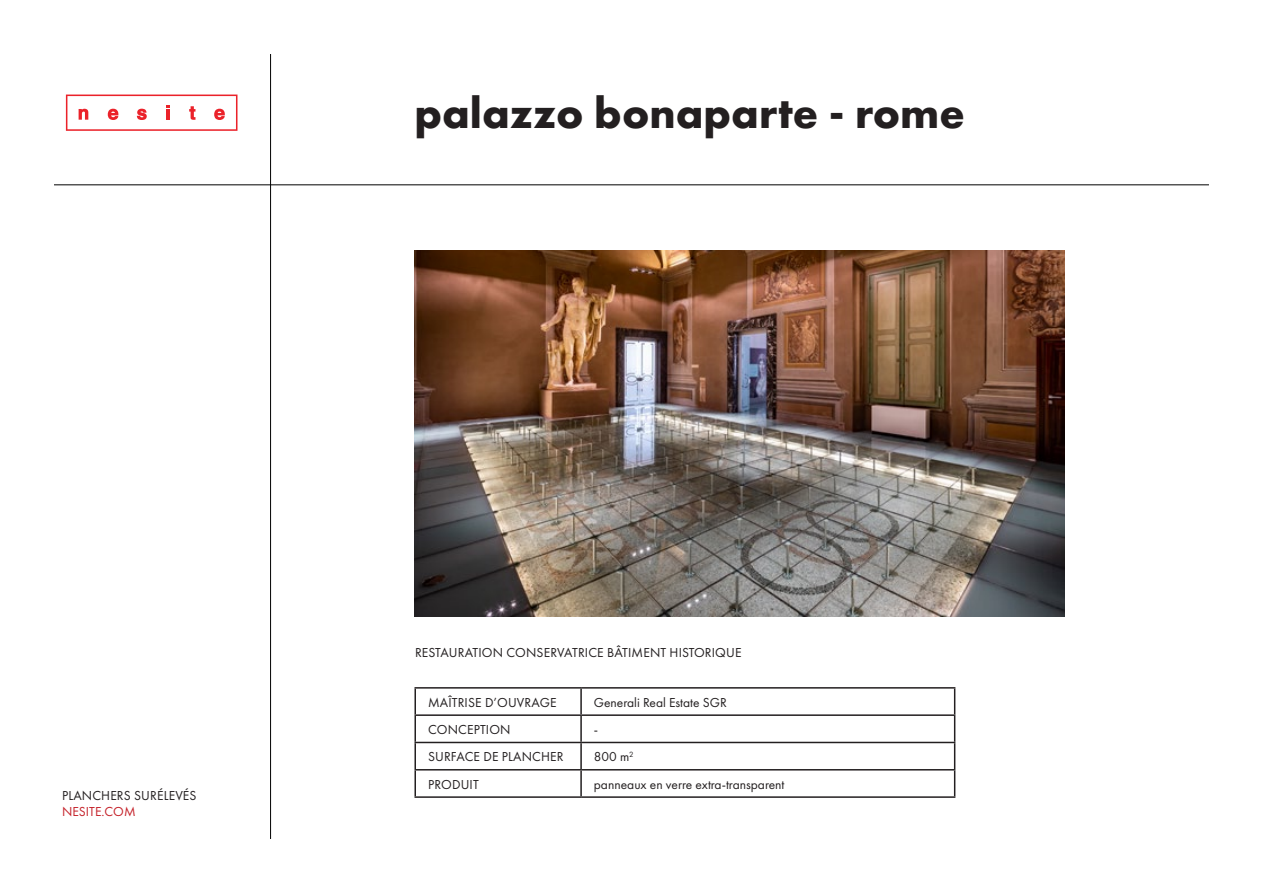
<style>
.page{position:relative;width:1263px;height:893px;background:#fff}
.page>*{position:absolute;margin:0;border:0;box-sizing:border-box;transform-origin:0 0}
.titoli{font:700 45px "Futura PT";color:#231f20}
.body{font:13.5px "Futura PT";letter-spacing:.01em;color:#231f20}
.t1{font:13.5px "Futura PT";color:#c42028}
</style>
<div class="page">
<svg style="left:66px;top:95px;width:171px;height:36px"></svg>
<hr style="left:54px;top:185px;width:1155px;height:1px;background:#000">
<hr style="left:270px;top:54px;width:1px;height:785px;background:#000">
<hr style="left:414px;top:687px;width:167px;height:2px;background:#231f20">
<hr style="left:414px;top:689px;width:2px;height:25px;background:#231f20">
<hr style="left:581px;top:687px;width:374px;height:2px;background:#231f20">
<hr style="left:580px;top:689px;width:2px;height:25px;background:#231f20">
<hr style="left:414px;top:714px;width:167px;height:2px;background:#231f20">
<hr style="left:414px;top:716px;width:2px;height:26px;background:#231f20">
<hr style="left:581px;top:714px;width:374px;height:2px;background:#231f20">
<hr style="left:580px;top:716px;width:2px;height:26px;background:#231f20">
<hr style="left:414px;top:742px;width:167px;height:1px;background:#231f20">
<hr style="left:414px;top:743px;width:2px;height:26px;background:#231f20">
<hr style="left:581px;top:742px;width:374px;height:1px;background:#231f20">
<hr style="left:580px;top:743px;width:2px;height:26px;background:#231f20">
<hr style="left:414px;top:769px;width:167px;height:1px;background:#231f20">
<hr style="left:414px;top:770px;width:2px;height:26px;background:#231f20">
<hr style="left:581px;top:769px;width:374px;height:1px;background:#231f20">
<hr style="left:580px;top:770px;width:2px;height:26px;background:#231f20">
<svg style="left:954px;top:689px;width:1px;height:107px"></svg>
<hr style="left:414px;top:796px;width:167px;height:2px;background:#231f20">
<hr style="left:581px;top:796px;width:374px;height:2px;background:#231f20">
<img style="left:415px;top:250px;width:649px;height:366px">
<p class="body" style="left:62px;top:787px;width:136px">PLANCHERS SURÉLEVÉS</p>
<p class="t1" style="left:62px;top:803px;width:75px">NESITE.COM</p>
<p class="titoli" style="left:414px;top:84px;width:552px">palazzo bonaparte - rome</p>
<p class="body" style="left:415px;top:644px;width:328px">RESTAURATION CONSERVATRICE BÂTIMENT HISTORIQUE</p>
<p class="body" style="left:428px;top:694px;width:130px">MAÎTRISE D’OUVRAGE</p>
<p class="body" style="left:594px;top:694px;width:134px">Generali Real Estate SGR</p>
<p class="body" style="left:428px;top:721px;width:84px">CONCEPTION</p>
<p class="body" style="left:594px;top:721px;width:6px">-</p>
<p class="body" style="left:428px;top:749px;width:137px">SURFACE DE PLANCHER</p>
<p class="body" style="left:594px;top:749px;width:41px">800 m<sup>2</sup></p>
<p class="body" style="left:428px;top:776px;width:52px">PRODUIT</p>
<p class="body" style="left:594px;top:776px;width:192px">panneaux en verre extra-transparent</p>
</div>
